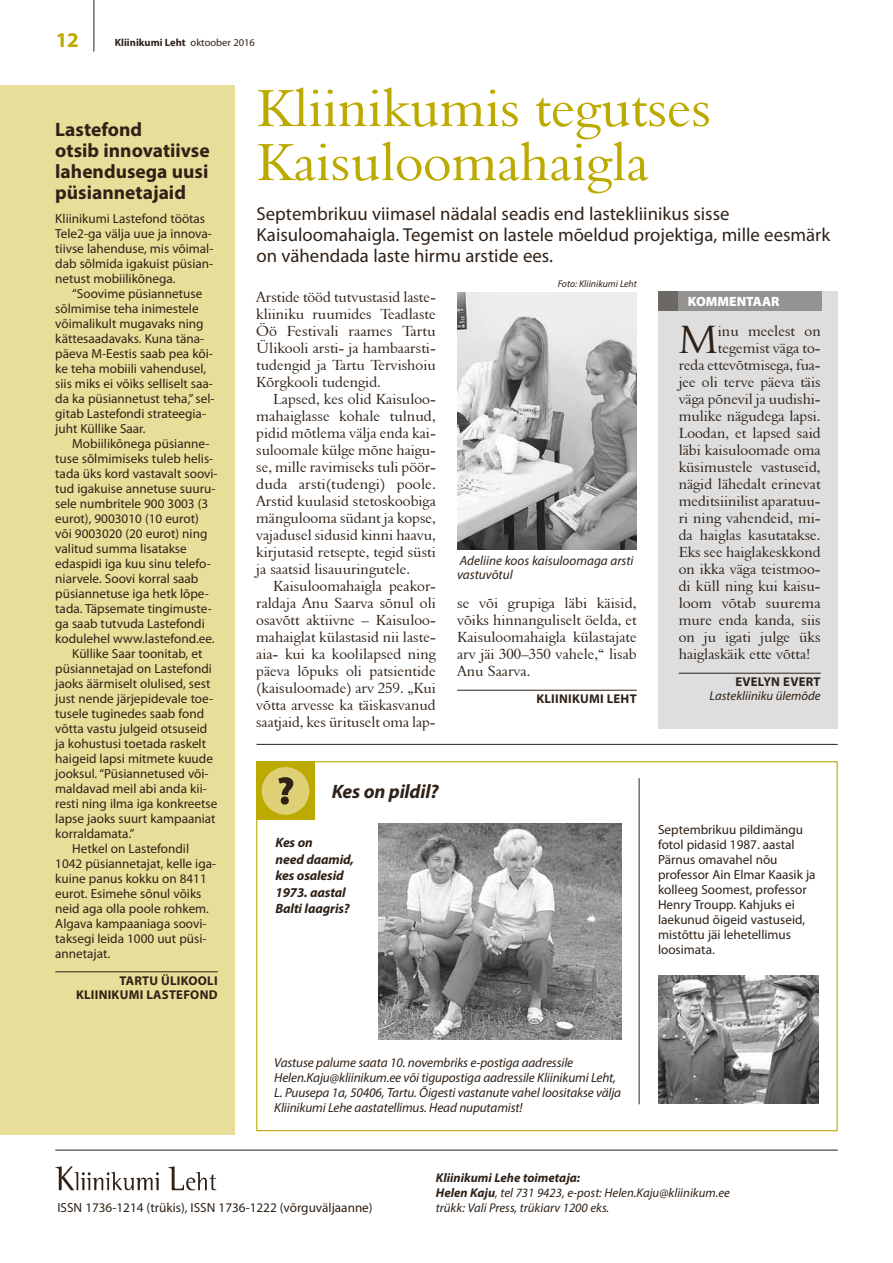
<style>
.page{position:relative;width:893px;height:1263px;background:#fff}
.page>*{position:absolute;margin:0;border:0;box-sizing:border-box;transform-origin:0 0}
.t1{font:54px/54px "Aldine 401 BT Roman A";color:#bdaa00}
.t2{font:40.5px "Aldine 401 BT Roman A";color:#2f2116}
.t3{font:700 21px "Myriad Pro";color:#bdaa00}
.t4{font:700 19.5px/21px "Myriad Pro";color:#2f2116}
.t5{font:italic 700 19.5px "Myriad Pro";letter-spacing:-.01em;color:#2f2116}
.t6{font:18.75px/21px "Myriad Pro";color:#2f2116}
.t7{font:15px/17px "Aldine 401 BT Roman A";color:#2f2116;text-align:justify}
.t8{font:italic 700 13.5px/16.5px "Myriad Pro";letter-spacing:-.01em;color:#2f2116}
.t9{font:900 13.5px "Myriad Pro";color:#fff}
.t10{font:13.2px/15px "Myriad Pro";color:#2f2116}
.t11{font:italic 13.2px/15px "Myriad Pro";letter-spacing:-.01em;color:#2f2116}
.t12{font:italic 12.75px/15px "Myriad Pro";color:#2f2116}
.t13{font:700 12.75px/14.2px "Myriad Pro";letter-spacing:.02em;color:#2f2116;text-align:right}
.t14{font:700 10.5px "Myriad Pro";color:#2f2116}
.t15{font:italic 9.75px "Myriad Pro";color:#2f2116}
.s1{font-weight:400}
.s2{font-weight:700}
</style>
<div class="page">
<div style="left:658px;top:291px;width:180px;height:438px;background:#dedede"></div>
<div style="left:658px;top:291px;width:164px;height:19px;background:#959391"></div>
<div style="left:658px;top:291px;width:19px;height:19px;background:#6c6864"></div>
<hr style="left:457px;top:690px;width:180px;height:1px;background:#2f2116">
<img style="left:55px;top:1166px;width:162px;height:24px">
<hr style="left:55px;top:1150px;width:783px;height:1px;background:#2f2116">
<hr style="left:93px;top:0;width:1px;height:52px;background:#2f2116">
<img style="left:378px;top:824px;width:243px;height:216px">
<img style="left:457px;top:293px;width:180px;height:256px">
<img style="left:659px;top:975px;width:159px;height:128px">
<div style="left:256px;top:761px;width:59px;height:59px;background:#bdaa00"></div>
<div style="left:262px;top:767px;width:47px;height:48px;background:#ded075;border-radius:50%"></div>
<svg style="left:278px;top:777px;width:15px;height:28px"></svg>
<hr style="left:639px;top:778px;width:1px;height:326px;background:#2f2116">
<hr style="left:257px;top:744px;width:581px;height:1px;background:#2f2116">
<div style="left:0;top:85px;width:235px;height:1049px;background:#e8de99"></div>
<hr style="left:55px;top:971px;width:163px;height:1px;background:#2f2116">
<hr style="left:679px;top:673px;width:142px;height:1px;background:#2f2116">
<h3 class="t3" style="left:56px;top:26px;width:24px">12</h3>
<p class="t14" style="left:115px;top:35px;width:142px">Kliinikumi Leht <span class="s1">oktoober 2016</span></p>
<h3 class="t4" style="left:55px;top:118px;width:156px">Lastefond<br>otsib innovatiivse lahendusega uusi püsiannetajaid</h3>
<p class="t10" style="left:55px;top:211px;width:160px">Kliinikumi Lastefond töötas<br>Tele2-ga välja uue ja innova&shy;tiivse lahenduse, mis võimal&shy;dab sõlmida igakuist püsian&shy;netust mobiilikõnega.</p>
<p class="t10" style="left:55px;top:286px;width:161px;text-indent:17px">“Soovime püsiannetuse sõlmimise teha inimestele võimalikult mugavaks ning kättesaadavaks. Kuna täna&shy;päeva M-Eestis saab pea kõi&shy;ke teha mobiili vahendusel, siis miks ei võiks selliselt saa&shy;da ka püsiannetust teha,” sel&shy;gitab Lastefondi strateegia&shy;juht Küllike Saar.</p>
<p class="t10" style="left:72px;top:436px;width:139px">Mobiilikõnega püsianne-</p>
<p class="t10" style="left:55px;top:451px;width:160px">tuse sõlmimiseks tuleb helis-</p>
<p class="t10" style="left:55px;top:466px;width:164px">tada üks kord vastavalt soovi-</p>
<p class="t10" style="left:55px;top:481px;width:162px">tud igakuise annetuse suuru-</p>
<p class="t10" style="left:55px;top:496px;width:155px">sele numbritele 900 3003 (3</p>
<p class="t10" style="left:55px;top:511px;width:145px">eurot), 9003010 (10 eurot)</p>
<p class="t10" style="left:55px;top:526px;width:154px">või 9003020 (20 eurot) ning</p>
<p class="t10" style="left:55px;top:541px;width:133px">valitud summa lisatakse</p>
<p class="t10" style="left:55px;top:556px;width:157px">edaspidi iga kuu sinu telefo-</p>
<p class="t10" style="left:55px;top:571px;width:145px">niarvele. Soovi korral saab</p>
<p class="t10" style="left:55px;top:586px;width:155px">püsiannetuse iga hetk lõpe-</p>
<p class="t10" style="left:55px;top:601px;width:158px">tada. Täpsemate tingimuste-</p>
<p class="t10" style="left:55px;top:616px;width:151px">ga saab tutvuda Lastefondi</p>
<p class="t10" style="left:55px;top:631px;width:161px">kodulehel www.lastefond.ee.</p>
<p class="t10" style="left:72px;top:646px;width:132px">Küllike Saar toonitab, et</p>
<p class="t10" style="left:55px;top:661px;width:158px">püsiannetajad on Lastefondi</p>
<p class="t10" style="left:55px;top:676px;width:157px">jaoks äärmiselt olulised, sest</p>
<p class="t10" style="left:55px;top:691px;width:159px">just nende järjepidevale toe-</p>
<p class="t10" style="left:55px;top:706px;width:150px">tusele tuginedes saab fond</p>
<p class="t10" style="left:55px;top:721px;width:153px">võtta vastu julgeid otsuseid</p>
<p class="t10" style="left:55px;top:736px;width:152px">ja kohustusi toetada raskelt</p>
<p class="t10" style="left:55px;top:751px;width:159px">haigeid lapsi mitmete kuude</p>
<p class="t10" style="left:55px;top:766px;width:155px">jooksul. “Püsiannetused või-</p>
<p class="t10" style="left:55px;top:781px;width:153px">maldavad meil abi anda kii-</p>
<p class="t10" style="left:55px;top:796px;width:164px">resti ning ilma iga konkreetse</p>
<p class="t10" style="left:55px;top:811px;width:162px">lapse jaoks suurt kampaaniat</p>
<p class="t10" style="left:55px;top:826px;width:81px">korraldamata.”</p>
<p class="t10" style="left:72px;top:841px;width:118px">Hetkel on Lastefondil</p>
<p class="t10" style="left:55px;top:856px;width:162px">1042 püsiannetajat, kelle iga-</p>
<p class="t10" style="left:55px;top:871px;width:153px">kuine panus kokku on 8411</p>
<p class="t10" style="left:55px;top:886px;width:148px">eurot. Esimehe sõnul võiks</p>
<p class="t10" style="left:55px;top:901px;width:155px">neid aga olla poole rohkem.</p>
<p class="t10" style="left:55px;top:916px;width:153px">Algava kampaaniaga soovi-</p>
<p class="t10" style="left:55px;top:931px;width:153px">taksegi leida 1000 uut püsi-</p>
<p class="t10" style="left:55px;top:946px;width:56px">annetajat.</p>
<p class="t13" style="left:76px;top:973px;width:143px">TARTU ÜLIKOOLI<br>KLIINIKUMI LASTEFOND</p>
<h1 class="t1" style="left:256px;top:80px;width:456px">Kliinikumis tegutses<br>Kaisuloomahaigla</h1>
<h3 class="t6" style="left:256px;top:204px;width:575px">Septembrikuu viimasel nädalal seadis end lastekliinikus sisse<br>Kaisuloomahaigla. Tegemist on lastele mõeldud projektiga, mille eesmärk on vähendada laste hirmu arstide ees.</h3>
<p class="t15" style="left:558px;top:277px;width:81px">Foto: Kliinikumi Leht</p>
<p class="t7" style="left:256px;top:288px;width:181px">Arstide tööd tutvustasid laste-</p>
<p class="t9" style="left:688px;top:294px;width:93px">KOMMENTAAR</p>
<p class="t7" style="left:256px;top:305px;width:181px">kliiniku ruumides Teadlaste Öö Festivali raames Tartu Ülikooli arsti- ja hambaarsti&shy;tudengid ja Tartu Tervishoiu Kõrgkooli tudengid.</p>
<p class="t7" style="left:256px;top:390px;width:181px;text-indent:17px">Lapsed, kes olid Kaisuloo&shy;mahaiglasse kohale tulnud, pidid mõtlema välja enda kai&shy;suloomale külge mõne haigu&shy;se, mille ravimiseks tuli pöör&shy;duda arsti(tudengi) poole.<br>Arstid kuulasid stetoskoobiga mängulooma südant ja kopse, vajadusel sidusid kinni haavu, kirjutasid retsepte, tegid süsti ja saatsid lisauuringutele.</p>
<p class="t7" style="left:256px;top:577px;width:181px;text-indent:17px">Kaisuloomahaigla peakor&shy;raldaja Anu Saarva sõnul oli osavõtt aktiivne – Kaisuloo&shy;mahaiglat külastasid nii laste&shy;aia- kui ka koolilapsed ning päeva lõpuks oli patsientide (kaisuloomade) arv 259. „Kui võtta arvesse ka täiskasvanud saatjaid, kes ürituselt oma lap-</p>
<h2 class="t2" style="left:679px;top:315px;width:41px">M</h2>
<p class="t7" style="left:718px;top:322px;width:104px">inu meelest on</p>
<p class="t7" style="left:718px;top:339px;width:104px">tegemist väga to-</p>
<p class="t7" style="left:679px;top:356px;width:144px">reda ettevõtmisega, fua-</p>
<p class="t7" style="left:679px;top:373px;width:143px">jee oli terve päeva täis</p>
<p class="t7" style="left:679px;top:390px;width:144px">väga põnevil ja uudishi-</p>
<p class="t7" style="left:679px;top:407px;width:143px">mulike nägudega lapsi.</p>
<p class="t7" style="left:679px;top:424px;width:144px">Loodan, et lapsed said</p>
<p class="t7" style="left:679px;top:441px;width:144px">läbi kaisuloomade oma</p>
<p class="t7" style="left:679px;top:458px;width:144px">küsimustele vastuseid,</p>
<p class="t7" style="left:679px;top:475px;width:144px">nägid lähedalt erinevat</p>
<p class="t7" style="left:679px;top:492px;width:144px">meditsiinilist aparatuu-</p>
<p class="t7" style="left:679px;top:509px;width:144px">ri ning vahendeid, mi-</p>
<p class="t7" style="left:679px;top:526px;width:143px">da haiglas kasutatakse.</p>
<p class="t7" style="left:679px;top:543px;width:144px">Eks see haiglakeskkond</p>
<p class="t7" style="left:679px;top:560px;width:143px">on ikka väga teistmoo-</p>
<p class="t7" style="left:679px;top:577px;width:144px">di küll ning kui kaisu-</p>
<p class="t7" style="left:679px;top:594px;width:143px">loom võtab suurema</p>
<p class="t7" style="left:679px;top:611px;width:144px">mure enda kanda, siis</p>
<p class="t7" style="left:679px;top:628px;width:144px">on ju igati julge üks</p>
<p class="t7" style="left:679px;top:645px;width:133px">haiglaskäik ette võtta!</p>
<p class="t13" style="left:735px;top:674px;width:87px">EVELYN EVERT</p>
<p class="t12" style="left:710px;top:688px;width:113px">Lastekliiniku ülemõde</p>
<p class="t11" style="left:457px;top:553px;width:178px;line-height:14.2px">Adeliine koos kaisuloomaga arsti vastuvõtul</p>
<p class="t7" style="left:457px;top:594px;width:181px">se või grupiga läbi käisid, võiks hinnanguliselt öelda, et Kaisuloomahaigla külastajate arv jäi 300–350 vahele,“ lisab Anu Saarva.</p>
<p class="t13" style="left:536px;top:691px;width:102px">KLIINIKUMI LEHT</p>
<h3 class="t5" style="left:332px;top:779px;width:109px">Kes on pildil?</h3>
<p class="t8" style="left:276px;top:834px;width:80px">Kes on<br>need daamid, kes osalesid<br>1973. aastal<br>Balti laagris?</p>
<p class="t10" style="left:658px;top:822px;width:159px">Septembrikuu pildimängu fotol pidasid 1987. aastal<br>Pärnus omavahel nõu professor Ain Elmar Kaasik ja kolleeg Soomest, professor<br>Henry Troupp. Kahjuks ei laekunud õigeid vastuseid, mistõttu jäi lehetellimus loosimata.</p>
<p class="t11" style="left:274px;top:1055px;width:348px">Vastuse palume saata 10. novembriks e-postiga aadressile Helen.Kaju@kliinikum.ee või tigupostiga aadressile Kliinikumi Leht, L. Puusepa 1a, 50406, Tartu. Õigesti vastanute vahel loositakse välja Kliinikumi Lehe aastatellimus. Head nuputamist!</p>
<p class="t12" style="left:436px;top:1170px;width:296px"><span class="s2">Kliinikumi Lehe toimetaja:<br>Helen Kaju</span>, tel 731 9423, e-post: Helen.Kaju@kliinikum.ee</p>
<p class="t10" style="left:57px;top:1200px;width:317px">ISSN 1736-1214 (trükis), ISSN 1736-1222 (võrguväljaanne)</p>
<p class="t12" style="left:436px;top:1200px;width:175px">trükk: Vali Press, trükiarv 1200 eks.</p>
</div>
